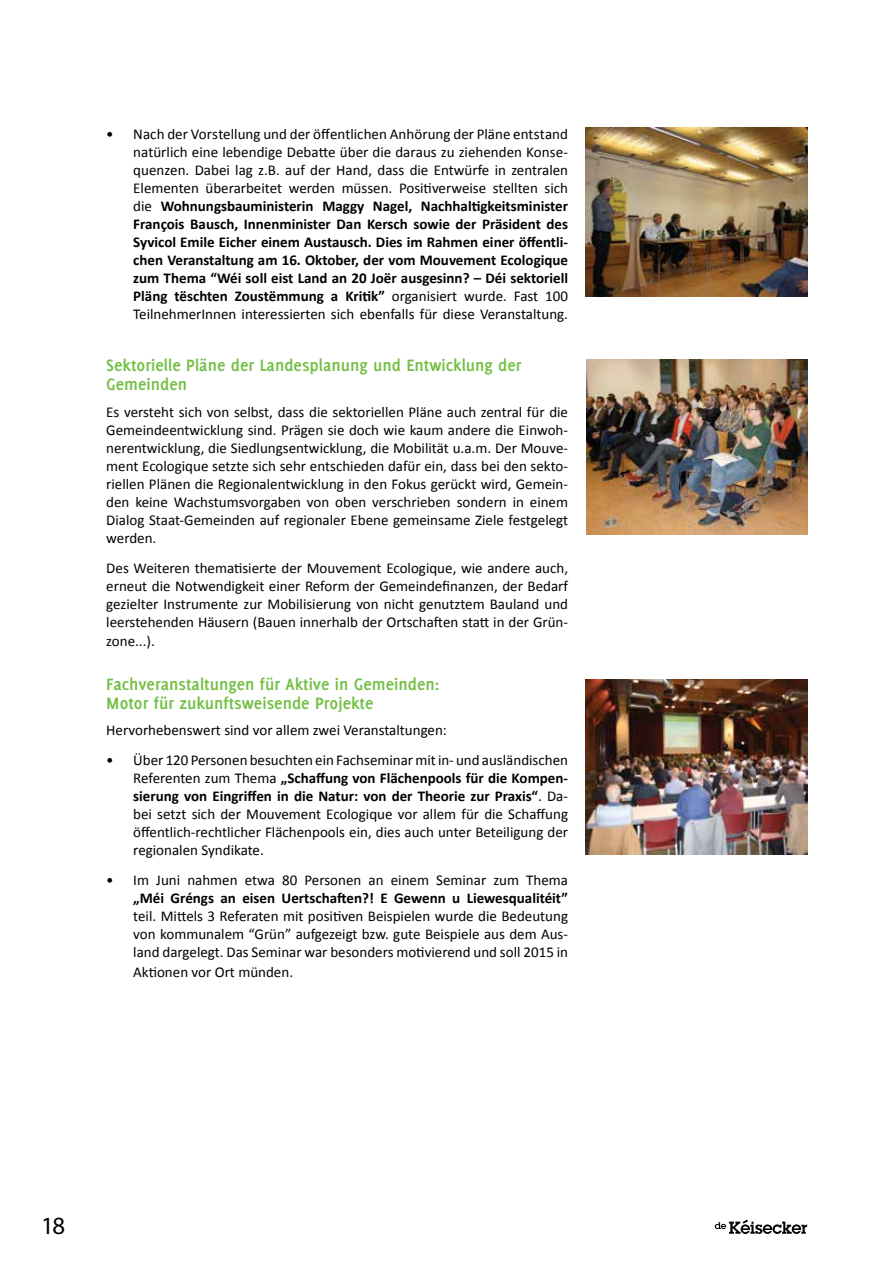
<style>
.page{position:relative;width:893px;height:1263px;background:#fff}
.page>*{position:absolute;margin:0;border:0;box-sizing:border-box;transform-origin:0 0}
.t1{font:24.75px "Myriad Pro";color:#000}
.t2{font:700 18px/18.8px "Delicious";color:#72bf44}
.t3{font:15px/18px "Calibri";color:#000;text-align:justify}
.t4{font:700 15px "Calibri";color:#000}
.s1{font-weight:700}
</style>
<div class="page">
<img style="left:586px;top:128px;width:222px;height:168px">
<img style="left:586px;top:359px;width:222px;height:176px">
<img style="left:586px;top:679px;width:222px;height:175px">
<svg style="left:715px;top:1219px;width:92px;height:15px"></svg>
<p class="t3" style="left:133px;top:125px;width:436px;text-indent:-27px">• Nach der Vorstellung und der öffentlichen Anhörung der Pläne entstand natürlich eine lebendige Debatte über die daraus zu ziehenden Konse&shy;quenzen. Dabei lag z.B. auf der Hand, dass die Entwürfe in zentralen Elementen überarbeitet werden müssen. Positiverweise stellten sich die <span class="s1">Wohnungsbauministerin Maggy Nagel, Nachhaltigkeitsminister François Bausch, Innenminister Dan Kersch sowie der Präsident des Syvicol Emile Eicher einem Austausch. Dies im Rahmen einer öffentli&shy;chen Veranstaltung am 16. Oktober, der vom Mouvement Ecologique zum Thema “Wéi soll eist Land an 20 Joër ausgesinn? – Déi sektoriell Pläng tëschten Zoustëmmung a Kritik”</span> organisiert wurde. Fast 100<br>TeilnehmerInnen interessierten sich ebenfalls für diese Veranstaltung.</p>
<p class="t2" style="left:106px;top:356px;width:417px">Sektorielle Pläne der Landesplanung und Entwicklung der<br>Gemeinden</p>
<p class="t3" style="left:106px;top:403px;width:463px">Es versteht sich von selbst, dass die sektoriellen Pläne auch zentral für die Gemeindeentwicklung sind. Prägen sie doch wie kaum andere die Einwoh&shy;nerentwicklung, die Siedlungsentwicklung, die Mobilität u.a.m. Der Mouve&shy;ment Ecologique setzte sich sehr entschieden dafür ein, dass bei den sekto&shy;riellen Plänen die Regionalentwicklung in den Fokus gerückt wird, Gemein&shy;den keine Wachstumsvorgaben von oben verschrieben sondern in einem Dialog Staat-Gemeinden auf regionaler Ebene gemeinsame Ziele festgelegt werden.</p>
<p class="t3" style="left:106px;top:559px;width:463px">Des Weiteren thematisierte der Mouvement Ecologique, wie andere auch, erneut die Notwendigkeit einer Reform der Gemeindefinanzen, der Bedarf gezielter Instrumente zur Mobilisierung von nicht genutztem Bauland und leerstehenden Häusern (Bauen innerhalb der Ortschaften statt in der Grün-</p>
<p class="t3" style="left:106px;top:632px;width:50px">zone...).</p>
<p class="t2" style="left:106px;top:675px;width:335px">Fachveranstaltungen für Aktive in Gemeinden:<br>Motor für zukunftsweisende Projekte</p>
<p class="t3" style="left:106px;top:721px;width:342px">Hervorhebenswert sind vor allem zwei Veranstaltungen:</p>
<p class="t3" style="left:133px;top:751px;width:436px;text-indent:-27px">• Über 120 Personen besuchten ein Fachseminar mit in- und ausländischen Referenten zum Thema <span class="s1">„Schaffung von Flächenpools für die Kompen&shy;sierung von Eingriffen in die Natur: von der Theorie zur Praxis“</span>. Da&shy;bei setzt sich der Mouvement Ecologique vor allem für die Schaffung öffentlich-rechtlicher Flächenpools ein, dies auch unter Beteiligung der regionalen Syndikate.</p>
<p class="t3" style="left:106px;top:871px;width:463px">• Im Juni nahmen etwa 80 Personen an einem Seminar zum Thema</p>
<p class="t4" style="left:133px;top:889px;width:436px">„Méi Gréngs an eisen Uertschaften?! E Gewenn u Liewesqualitéit”</p>
<p class="t3" style="left:133px;top:907px;width:436px">teil. Mittels 3 Referaten mit positiven Beispielen wurde die Bedeutung von kommunalem “Grün” aufgezeigt bzw. gute Beispiele aus dem Aus&shy;land dargelegt. Das Seminar war besonders motivierend und soll 2015 in</p>
<p class="t3" style="left:133px;top:963px;width:161px">Aktionen vor Ort münden.</p>
<h1 class="t1" style="left:41px;top:1210px;width:26px">18</h1>
</div>
